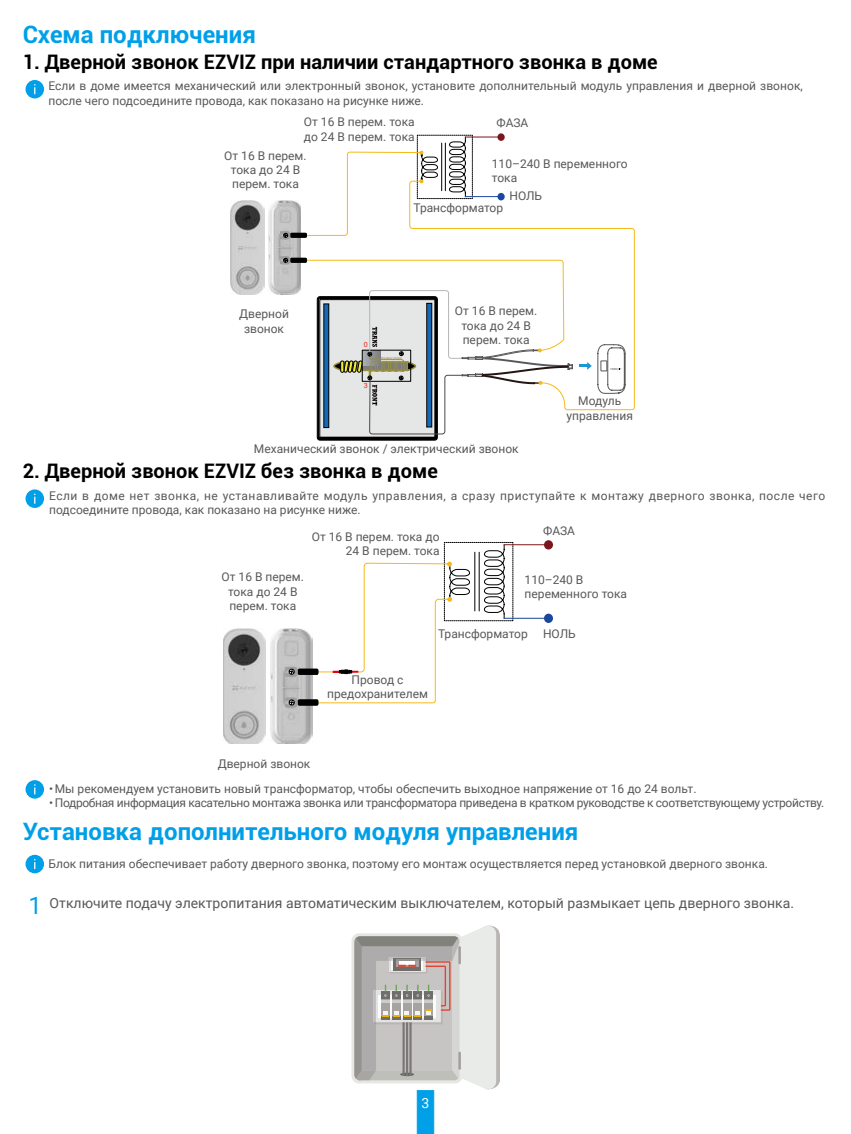
<style>
.page{position:relative;width:851px;height:1134px;background:#fff}
.page>*{position:absolute;margin:0;border:0;box-sizing:border-box;transform-origin:0 0}
.t1{font:700 24px "Roboto";color:#00a0e9}
.t2{font:700 20px "Roboto";color:#000}
.t3{font:14px "Roboto";color:#595757}
.t4{font:14px "Roboto";color:#fff}
.t5{font:12px/14.4px "Roboto";color:#595757;text-align:center}
.t6{font:12px/14.4px "Roboto";letter-spacing:.04em;color:#595757}
.t7{font:12px "Roboto";letter-spacing:-.03em;color:#595757}
.t8{font:7.2px "Arial";color:#e71f18}
.t9{font:700 2.8px "Arial";color:#98903f}
.s1{font-size:24px;color:#00a0e9}
</style>
<div class="page">
<div style="left:26px;top:80px;width:18px;height:18px;background:#00a0e9;border-radius:50%"></div>
<img style="left:230px;top:201px;width:34px;height:94px">
<img style="left:268px;top:201px;width:32px;height:94px">
<svg style="left:304px;top:133px;width:331px;height:447px"></svg>
<svg style="left:333px;top:290px;width:240px;height:144px"></svg>
<svg style="left:280px;top:231px;width:16px;height:8px"></svg>
<div style="left:290px;top:233px;width:17px;height:5px;border:2px solid #000"></div>
<svg style="left:280px;top:256px;width:16px;height:8px"></svg>
<div style="left:290px;top:258px;width:17px;height:5px;border:2px solid #000"></div>
<svg style="left:304px;top:462px;width:134px;height:21px"></svg>
<div style="left:26px;top:489px;width:18px;height:19px;background:#00a0e9;border-radius:50%"></div>
<img style="left:224px;top:629px;width:41px;height:115px">
<img style="left:270px;top:629px;width:42px;height:115px">
<hr style="left:504px;top:544px;width:43px;height:1px;background:#7a171c">
<hr style="left:504px;top:618px;width:43px;height:1px;background:#1b489d">
<div style="left:544px;top:540px;width:9px;height:9px;border:2px solid #7a171c;border-radius:50%"></div>
<div style="left:544px;top:614px;width:9px;height:9px;border:2px solid #1b489d;border-radius:50%"></div>
<svg style="left:285px;top:698px;width:20px;height:9px"></svg>
<div style="left:298px;top:699px;width:20px;height:6px;border:2px solid #000"></div>
<svg style="left:285px;top:667px;width:20px;height:10px"></svg>
<div style="left:298px;top:669px;width:20px;height:6px;border:2px solid #000"></div>
<svg style="left:316px;top:542px;width:197px;height:162px"></svg>
<div style="left:26px;top:780px;width:18px;height:19px;background:#00a0e9;border-radius:50%"></div>
<div style="left:26px;top:855px;width:18px;height:18px;background:#00a0e9;border-radius:50%"></div>
<div style="left:351px;top:933px;width:111px;height:150px;background:#e6e6e3;border-radius:8px"></div>
<svg style="left:354px;top:925px;width:145px;height:209px"></svg>
<h1 class="t1" style="left:23px;top:18px;width:235px">Схема подключения</h1>
<h2 class="t2" style="left:23px;top:47px;width:636px">1. Дверной звонок EZVIZ при наличии стандартного звонка в доме</h2>
<p class="t5" style="left:48px;top:78px;width:755px;text-align:left">Если в доме имеется механический или электронный звонок, установите дополнительный модуль управления и дверной звонок, после чего подсоедините провода, как показано на рисунке ниже.</p>
<p class="t5" style="left:304px;top:114px;width:112px;text-align:left">От 16 В перем. тока до 24 В перем. тока</p>
<p class="t5" style="left:224px;top:148px;width:84px">От 16 В перем. тока до 24 В перем. тока</p>
<p class="t5" style="left:496px;top:115px;width:34px">ФАЗА</p>
<p class="t5" style="left:492px;top:156px;width:137px;text-align:left">110–240 В переменного тока</p>
<p class="t5" style="left:509px;top:188px;width:34px">НОЛЬ</p>
<p class="t5" style="left:413px;top:200px;width:91px">Трансформатор</p>
<p class="t5" style="left:239px;top:306px;width:51px">Дверной звонок</p>
<p class="t8" style="left:364px;top:340px;width:5px">0</p>
<p class="t8" style="left:364px;top:381px;width:5px">3</p>
<p class="t9" style="left:371px;top:356px;width:31px">Coil of the door chime</p>
<p class="t5" style="left:455px;top:303px;width:84px">От 16 В перем. тока до 24 В перем. тока</p>
<p class="t5" style="left:254px;top:441px;width:266px">Механический звонок / электрический звонок</p>
<p class="t5" style="left:566px;top:393px;width:68px">Модуль управления</p>
<h2 class="t2" style="left:23px;top:457px;width:416px">2. Дверной звонок EZVIZ без звонка в доме</h2>
<p class="t6" style="left:49px;top:488px;width:777px">Если в доме нет звонка, не устанавливайте модуль управления, а сразу приступайте к монтажу дверного звонка, после чего подсоедините провода, как показано на рисунке ниже.</p>
<p class="t5" style="left:221px;top:569px;width:84px">От 16 В перем. тока до 24 В перем. тока</p>
<p class="t5" style="left:312px;top:529px;width:129px;text-align:right">От 16 В перем. тока до<br>24 В перем. тока</p>
<p class="t5" style="left:543px;top:523px;width:34px">ФАЗА</p>
<p class="t5" style="left:524px;top:572px;width:104px;text-align:left">110–240 В переменного тока</p>
<p class="t5" style="left:438px;top:626px;width:91px">Трансформатор</p>
<p class="t5" style="left:543px;top:626px;width:34px">НОЛЬ</p>
<p class="t5" style="left:327px;top:672px;width:102px">Провод с предохранителем</p>
<p class="t5" style="left:218px;top:756px;width:94px">Дверной звонок</p>
<p class="t5" style="left:49px;top:781px;width:648px">•Мы рекомендуем установить новый трансформатор, чтобы обеспечить выходное напряжение от 16 до 24 вольт.</p>
<p class="t7" style="left:49px;top:794px;width:776px">• Подробная информация касательно монтажа звонка или трансформатора приведена в кратком руководстве к соответствующему устройству.</p>
<h1 class="t1" style="left:23px;top:814px;width:557px">Установка дополнительного модуля управления</h1>
<p class="t5" style="left:48px;top:856px;width:721px">Блок питания обеспечивает работу дверного звонка, поэтому его монтаж осуществляется перед установкой дверного звонка.</p>
<p class="t3" style="left:28px;top:893px;width:767px"><span class="s1">1</span> Отключите подачу электропитания автоматическим выключателем, который размыкает цепь дверного звонка.</p>
<p class="t4" style="left:421px;top:1093px;width:9px">3</p>
</div>
